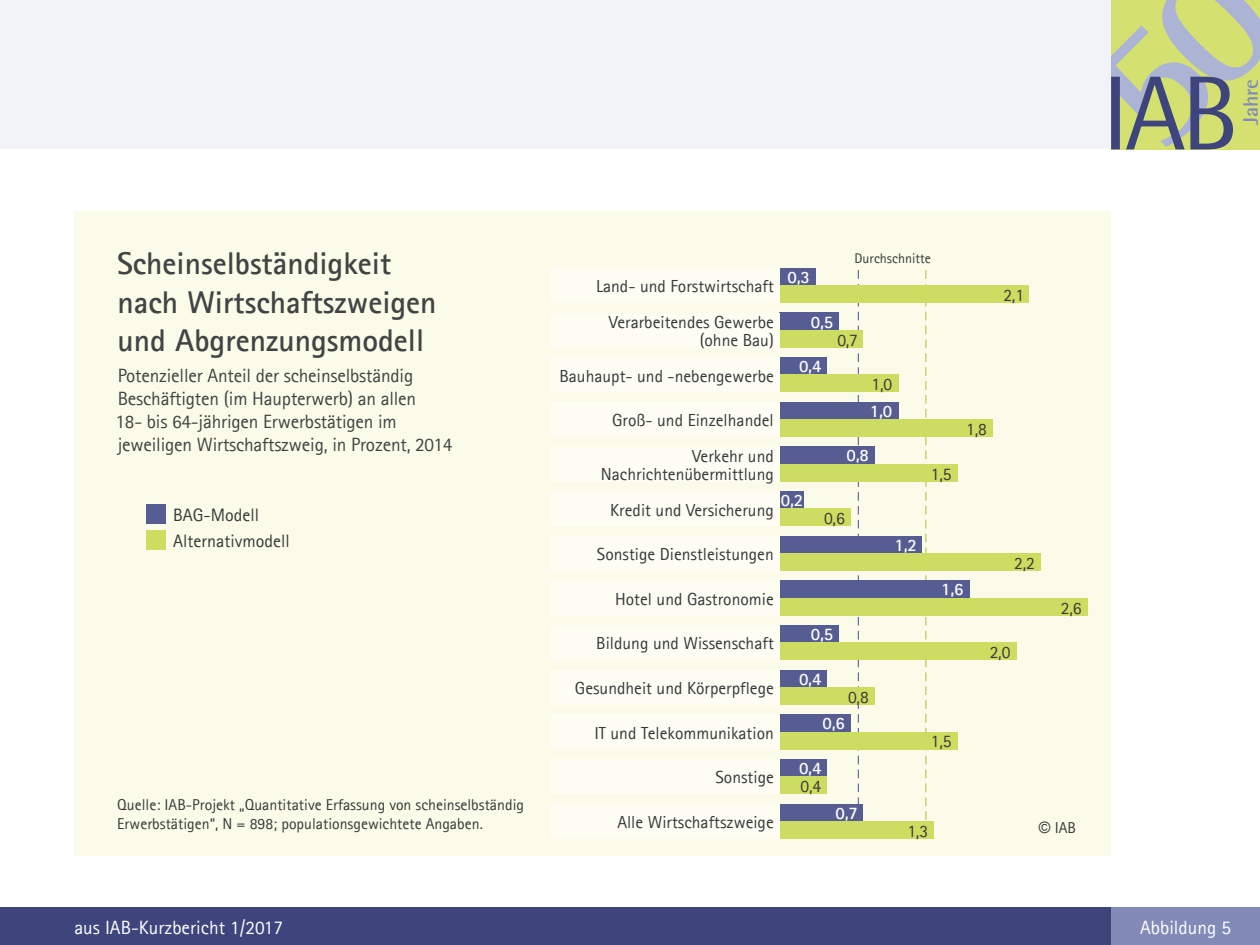
<style>
.page{position:relative;width:1260px;height:945px;background:#fff}
.page>*{position:absolute;margin:0;border:0;box-sizing:border-box;transform-origin:0 0}
.Graphiküberschrift{font:700 31.5px/38.5px "Agfa Rotis Sans Serif";color:#404443}
.t1{font:700 21px "Agfa Rotis Semisans";color:#828bb8}
.Graphi_Kasten-Abbild{font:19.25px/23.1px "Agfa Rotis Sans Serif";letter-spacing:-.01em;color:#404443}
.Graphiktext-Quelle{font:19.25px "Agfa Rotis Sans Serif";color:#fff}
.Graphiktext-Quelle-2{font:18.03px "Agfa Rotis Sans Serif";color:#363938}
.Graphiktext-Quelle-3{font:17.5px/17.5px "Agfa Rotis Sans Serif";color:#363938;text-align:right}
.Graphiktext-Quelle-4{font:700 17.5px "Agfa Rotis Sans Serif";color:#fff}
.Graphiktext-Quelle-5{font:15.75px/18.9px "Agfa Rotis Sans Serif";color:#363938}
.Graphiktext-Quelle-6{font:14px "Agfa Rotis Sans Serif";color:#363938}
.s1{font-family:"Arial"}
</style>
<div class="page">
<div style="left:0;top:0;width:1111px;height:149px;background:#f2f3f9"></div>
<div style="left:0;top:908px;width:1111px;height:37px;background:#3e457d"></div>
<svg style="left:1111px;top:0;width:149px;height:149px;background:#b2bd8b"></svg>
<div style="left:1111px;top:908px;width:149px;height:37px;background:#828bb8"></div>
<div style="left:74px;top:211px;width:1037px;height:645px;background:#fafbe9"></div>
<div style="left:146px;top:531px;width:19px;height:19px;background:#cddd61"></div>
<div style="left:146px;top:504px;width:19px;height:19px;background:#565d92"></div>
<svg style="left:858px;top:270px;width:1px;height:534px"></svg>
<svg style="left:925px;top:270px;width:1px;height:550px"></svg>
<div style="left:780px;top:268px;width:35px;height:18px;background:#565d92"></div>
<div style="left:780px;top:286px;width:248px;height:17px;background:#cddd61"></div>
<div style="left:552px;top:268px;width:228px;height:35px;background:#fdfdf4"></div>
<div style="left:780px;top:313px;width:59px;height:17px;background:#565d92"></div>
<div style="left:780px;top:330px;width:83px;height:18px;background:#cddd61"></div>
<div style="left:552px;top:313px;width:228px;height:35px;background:#fdfdf4"></div>
<div style="left:780px;top:357px;width:47px;height:18px;background:#565d92"></div>
<div style="left:780px;top:375px;width:118px;height:17px;background:#cddd61"></div>
<div style="left:552px;top:357px;width:228px;height:35px;background:#fdfdf4"></div>
<div style="left:780px;top:402px;width:118px;height:17px;background:#565d92"></div>
<div style="left:780px;top:419px;width:213px;height:18px;background:#cddd61"></div>
<div style="left:552px;top:402px;width:228px;height:35px;background:#fdfdf4"></div>
<div style="left:780px;top:447px;width:95px;height:17px;background:#565d92"></div>
<div style="left:780px;top:464px;width:177px;height:17px;background:#cddd61"></div>
<div style="left:552px;top:447px;width:228px;height:34px;background:#fdfdf4"></div>
<div style="left:780px;top:491px;width:23px;height:18px;background:#565d92"></div>
<div style="left:780px;top:509px;width:71px;height:17px;background:#cddd61"></div>
<div style="left:552px;top:491px;width:228px;height:35px;background:#fdfdf4"></div>
<div style="left:780px;top:536px;width:142px;height:17px;background:#565d92"></div>
<div style="left:780px;top:553px;width:260px;height:18px;background:#cddd61"></div>
<div style="left:552px;top:536px;width:228px;height:35px;background:#fdfdf4"></div>
<div style="left:780px;top:581px;width:189px;height:17px;background:#565d92"></div>
<div style="left:780px;top:598px;width:307px;height:17px;background:#cddd61"></div>
<div style="left:552px;top:581px;width:228px;height:34px;background:#fdfdf4"></div>
<div style="left:780px;top:625px;width:59px;height:18px;background:#565d92"></div>
<div style="left:780px;top:643px;width:237px;height:17px;background:#cddd61"></div>
<div style="left:552px;top:625px;width:228px;height:35px;background:#fdfdf4"></div>
<div style="left:780px;top:670px;width:47px;height:17px;background:#565d92"></div>
<div style="left:780px;top:687px;width:95px;height:18px;background:#cddd61"></div>
<div style="left:552px;top:670px;width:228px;height:35px;background:#fdfdf4"></div>
<div style="left:780px;top:715px;width:71px;height:17px;background:#565d92"></div>
<div style="left:780px;top:732px;width:177px;height:17px;background:#cddd61"></div>
<div style="left:552px;top:715px;width:228px;height:34px;background:#fdfdf4"></div>
<div style="left:780px;top:759px;width:47px;height:18px;background:#565d92"></div>
<div style="left:780px;top:777px;width:47px;height:17px;background:#cddd61"></div>
<div style="left:552px;top:759px;width:228px;height:35px;background:#fdfdf4"></div>
<div style="left:780px;top:804px;width:83px;height:17px;background:#565d92"></div>
<div style="left:780px;top:821px;width:154px;height:18px;background:#cddd61"></div>
<div style="left:552px;top:804px;width:228px;height:35px;background:#fdfdf4"></div>
<p class="t1" style="left:1238px;top:125px;width:48px;rotate:-90deg">Jahre</p>
<p class="Graphiküberschrift" style="left:117px;top:244px;width:321px">Scheinselbständigkeit nach Wirtschaftszweigen und Abgrenzungsmodell</p>
<p class="Graphi_Kasten-Abbild" style="left:116px;top:364px;width:338px">Potenzieller Anteil der scheinselbständig Beschäftigten (im Haupterwerb) an allen<br>18- bis 64-jährigen Erwerbstätigen im jeweiligen Wirtschaftszweig, in Prozent, 2014</p>
<p class="Graphiktext-Quelle-3" style="left:596px;top:278px;width:179px">Land- und Forstwirtschaft</p>
<p class="Graphiktext-Quelle-3" style="left:609px;top:313px;width:166px">Verarbeitendes Gewerbe (ohne Bau)</p>
<p class="Graphiktext-Quelle-3" style="left:559px;top:367px;width:216px">Bauhaupt- und -nebengewerbe</p>
<p class="Graphiktext-Quelle-3" style="left:612px;top:411px;width:163px">Groß- und Einzelhandel</p>
<p class="Graphiktext-Quelle-3" style="left:601px;top:447px;width:175px">Verkehr und<br>Nachrichtenübermittlung</p>
<p class="Graphiktext-Quelle-4" style="left:788px;top:266px;width:24px">0,3</p>
<p class="Graphiktext-Quelle-4" style="left:811px;top:311px;width:24px">0,5</p>
<p class="Graphiktext-Quelle-6" style="left:855px;top:250px;width:78px">Durchschnitte</p>
<p class="Graphiktext-Quelle-4" style="left:799px;top:355px;width:24px">0,4</p>
<p class="Graphiktext-Quelle-3" style="left:837px;top:331px;width:22px">0,7</p>
<p class="Graphiktext-Quelle-3" style="left:871px;top:375px;width:22px">1,0</p>
<p class="Graphiktext-Quelle-4" style="left:870px;top:400px;width:24px">1,0</p>
<p class="Graphiktext-Quelle-4" style="left:847px;top:444px;width:24px">0,8</p>
<p class="Graphiktext-Quelle-3" style="left:931px;top:465px;width:22px">1,5</p>
<p class="Graphiktext-Quelle-3" style="left:966px;top:420px;width:22px">1,8</p>
<p class="Graphiktext-Quelle-3" style="left:1003px;top:286px;width:22px">2,1</p>
<p class="Graphiktext-Quelle-2" style="left:173px;top:504px;width:88px">BAG-Modell</p>
<p class="Graphiktext-Quelle-3" style="left:610px;top:501px;width:165px">Kredit und Versicherung</p>
<p class="Graphiktext-Quelle-4" style="left:781px;top:489px;width:24px">0,2</p>
<p class="Graphiktext-Quelle-3" style="left:824px;top:509px;width:22px">0,6</p>
<p class="Graphiktext-Quelle-2" style="left:173px;top:531px;width:118px">Alternativmodell</p>
<p class="Graphiktext-Quelle-3" style="left:597px;top:545px;width:178px">Sonstige Dienstleistungen</p>
<p class="Graphiktext-Quelle-4" style="left:895px;top:534px;width:24px">1,2</p>
<p class="Graphiktext-Quelle-3" style="left:1014px;top:554px;width:22px">2,2</p>
<p class="Graphiktext-Quelle-3" style="left:615px;top:590px;width:160px">Hotel und Gastronomie</p>
<p class="Graphiktext-Quelle-4" style="left:941px;top:578px;width:24px">1,6</p>
<p class="Graphiktext-Quelle-3" style="left:1061px;top:599px;width:22px">2,6</p>
<p class="Graphiktext-Quelle-3" style="left:596px;top:635px;width:179px">Bildung und Wissenschaft</p>
<p class="Graphiktext-Quelle-4" style="left:811px;top:623px;width:24px">0,5</p>
<p class="Graphiktext-Quelle-3" style="left:990px;top:643px;width:22px">2,0</p>
<p class="Graphiktext-Quelle-3" style="left:575px;top:679px;width:200px">Gesundheit und Körperpflege</p>
<p class="Graphiktext-Quelle-4" style="left:799px;top:668px;width:24px">0,4</p>
<p class="Graphiktext-Quelle-3" style="left:848px;top:688px;width:22px">0,8</p>
<p class="Graphiktext-Quelle-3" style="left:594px;top:724px;width:181px">IT und Telekommunikation</p>
<p class="Graphiktext-Quelle-4" style="left:823px;top:712px;width:24px">0,6</p>
<p class="Graphiktext-Quelle-3" style="left:931px;top:733px;width:22px">1,5</p>
<p class="Graphiktext-Quelle-3" style="left:716px;top:769px;width:60px">Sonstige</p>
<p class="Graphiktext-Quelle-4" style="left:799px;top:757px;width:24px">0,4</p>
<p class="Graphiktext-Quelle-3" style="left:801px;top:777px;width:22px">0,4</p>
<p class="Graphiktext-Quelle-5" style="left:117px;top:795px;width:408px">Quelle: IAB-Projekt „Quantitative Erfassung von scheinselbständig<br>Erwerbstätigen“, N = 898; populationsgewichtete Angaben.</p>
<p class="Graphiktext-Quelle-3" style="left:617px;top:813px;width:158px">Alle Wirtschaftszweige</p>
<p class="Graphiktext-Quelle-4" style="left:836px;top:802px;width:24px">0,7</p>
<p class="Graphiktext-Quelle-3" style="left:907px;top:822px;width:22px">1,3</p>
<p class="Graphiktext-Quelle-5" style="left:1039px;top:818px;width:39px"><span class="s1">©</span> IAB</p>
<p class="Graphiktext-Quelle" style="left:74px;top:916px;width:210px">aus IAB-Kurzbericht 1/2017</p>
<p class="Graphiktext-Quelle" style="left:1140px;top:916px;width:92px">Abbildung 5</p>
</div>
